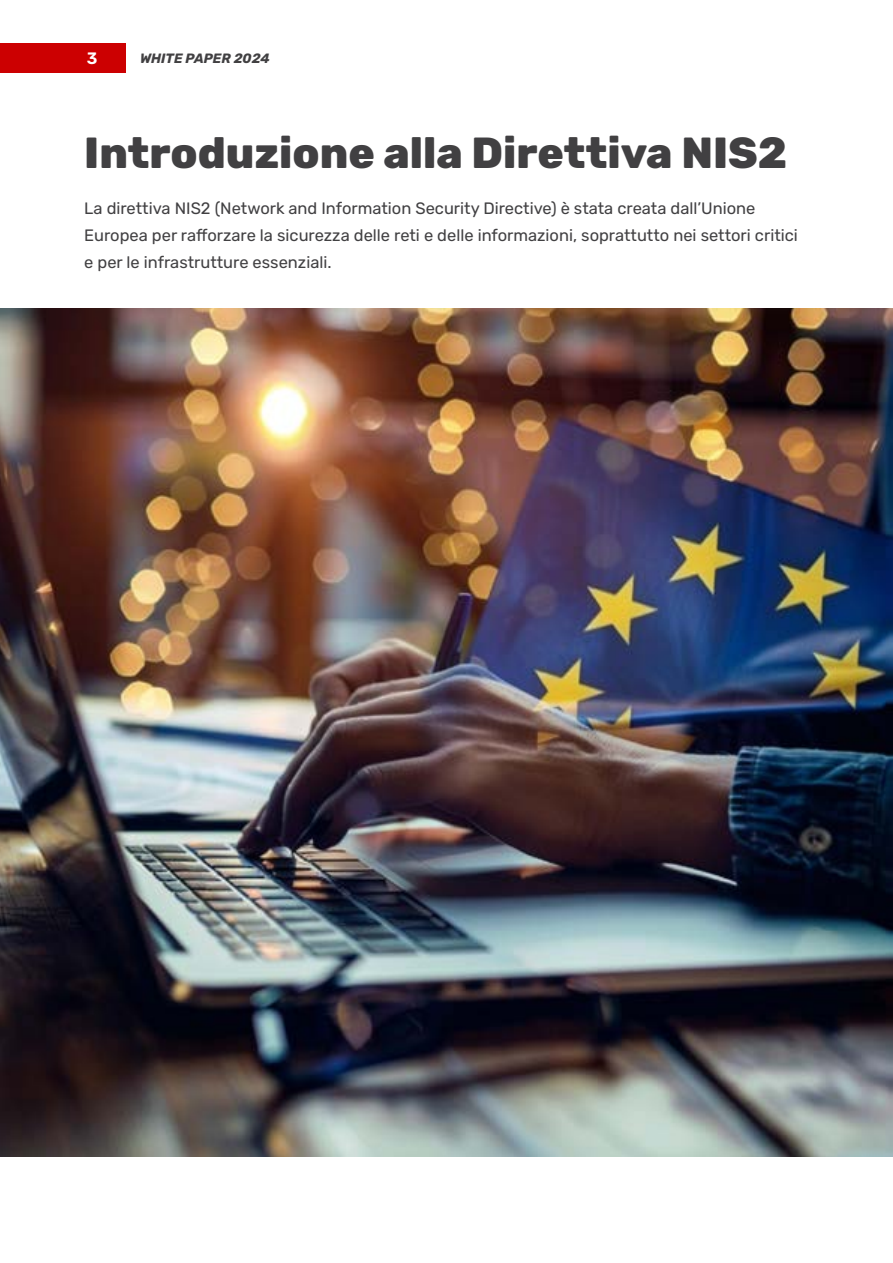
<style>
.page{position:relative;width:893px;height:1263px;background:#fff}
.page>*{position:absolute;margin:0;border:0;box-sizing:border-box;transform-origin:0 0}
.t1{font:800 43.5px "Rubik";color:#414042}
.t2{font:16.5px/27px "Rubik";color:#414042}
.t3{font:600 16.5px "Rubik";color:#fff}
.t4{font:italic 700 13.5px "Rubik";color:#414042}
</style>
<div class="page">
<img style="left:0;top:308px;width:893px;height:849px">
<div style="left:0;top:43px;width:125px;height:30px;background:#cc0001"></div>
<p class="t3" style="left:87px;top:49px;width:12px">3</p>
<p class="t4" style="left:140px;top:51px;width:131px">WHITE PAPER 2024</p>
<h1 class="t1" style="left:84px;top:127px;width:704px">Introduzione alla Direttiva NIS2</h1>
<p class="t2" style="left:84px;top:196px;width:715px">La direttiva NIS2 (Network and Information Security Directive) è stata creata dall’Unione<br>Europea per rafforzare la sicurezza delle reti e delle informazioni, soprattutto nei settori critici e per le infrastrutture essenziali.</p>
</div>
